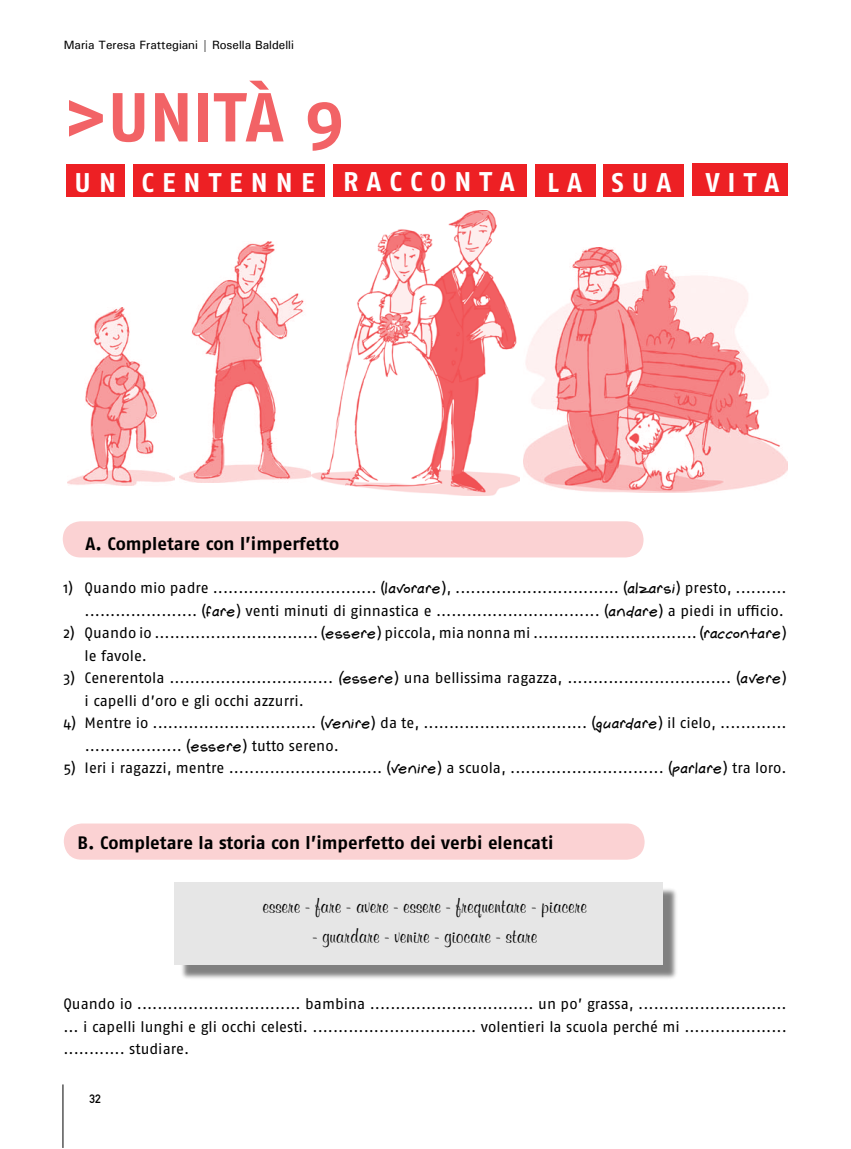
<style>
.page{position:relative;width:851px;height:1149px;background:#fff}
.page>*{position:absolute;margin:0;border:0;box-sizing:border-box;transform-origin:0 0}
.t1{font:69px "Fago No Bold Roman";color:#f26366}
.t2{font:27px "Fago No Bold Roman";color:#fff}
.t3{font:700 21px "Murray Hill BT";color:#000}
.t4{font:18px "Fago No Bold Roman";color:#000}
.t5{font:15px/22.5px "Fago No Regular Roman";color:#000}
.t6{font:500 12px "Univers";color:#000}
.t7{font:12px "DIN Mittelschrift Std";color:#000}
.s1{font-family:"Gemelli"}
.s2{font-family:"Fago No";font-style:italic}
</style>
<div class="page">
<hr style="left:63px;top:1084px;width:1px;height:63px;background:#000">
<div style="left:66px;top:164px;width:58px;height:33px;background:#ed2024"></div>
<div style="left:133px;top:164px;width:191px;height:33px;background:#ed2024"></div>
<div style="left:333px;top:164px;width:194px;height:33px;background:#ed2024"></div>
<div style="left:535px;top:164px;width:61px;height:33px;background:#ed2024"></div>
<div style="left:603px;top:164px;width:81px;height:33px;background:#ed2024"></div>
<div style="left:692px;top:163px;width:96px;height:33px;background:#ed2024"></div>
<img style="left:67px;top:308px;width:107px;height:177px">
<img style="left:180px;top:241px;width:131px;height:241px">
<img style="left:311px;top:210px;width:208px;height:285px">
<img style="left:523px;top:248px;width:264px;height:244px">
<div style="left:63px;top:521px;width:580px;height:36px;background:#fbd2d3;border-radius:18px"></div>
<div style="left:64px;top:823px;width:580px;height:36px;background:#fbd2d3;border-radius:18px"></div>
<div style="left:179px;top:886px;width:499px;height:94px;background:#000;opacity:.5"></div>
<div style="left:174px;top:881px;width:488px;height:83px;background:#e6e6e6"></div>
<p class="t6" style="left:64px;top:37px;width:232px">Maria Teresa Frattegiani | Rosella Baldelli</p>
<h1 class="t1" style="left:64px;top:77px;width:282px">&gt;UNITÀ 9</h1>
<h2 class="t2" style="left:75px;top:166px;width:598px">U N C E N T E N N E R A C C O N T A L A S U A</h2>
<h2 class="t2" style="left:705px;top:166px;width:75px">V I T A</h2>
<p class="t4" style="left:86px;top:532px;width:255px">A. Completare con l’imperfetto</p>
<p class="t5" style="left:63px;top:576px;width:724px;text-align:right">1) Quando mio padre ................................ (<span class="s1">lavorare</span>), ................................ (<span class="s1">alzarsi</span>) presto, .......... ...................... (<span class="s1">fare</span>) venti minuti di ginnastica e ................................ (<span class="s1">andare</span>) a piedi in ufficio.</p>
<p class="t5" style="left:85px;top:621px;width:703px;text-indent:-21px">2) Quando io ................................ (<span class="s1">essere</span>) piccola, mia nonna mi ................................ (<span class="s1">raccontare</span>) le favole.</p>
<p class="t5" style="left:85px;top:666px;width:703px;text-indent:-21px">3) Cenerentola ................................ <span class="s2">(</span><span class="s1">essere</span>) una bellissima ragazza, ................................ (<span class="s1">avere</span>) i capelli d’oro e gli occhi azzurri.</p>
<p class="t5" style="left:85px;top:711px;width:703px;text-indent:-21px">4) Mentre io ................................ (<span class="s1">venire</span>) da te, ................................ (<span class="s1">guardare</span>) il cielo, ............. ................... (<span class="s1">essere</span>) tutto sereno.</p>
<p class="t5" style="left:63px;top:756px;width:724px">5) Ieri i ragazzi, mentre .............................. (<span class="s1">venire</span>) a scuola, .............................. (<span class="s1">parlare</span>) tra loro.</p>
<p class="t4" style="left:78px;top:831px;width:477px">B. Completare la storia con l’imperfetto dei verbi elencati</p>
<h3 class="t3" style="left:262px;top:892px;width:326px">essere - fare - avere - essere - frequentare - piacere</h3>
<h3 class="t3" style="left:312px;top:922px;width:226px">- guardare - venire - giocare - stare</h3>
<p class="t5" style="left:63px;top:992px;width:724px;text-align:justify">Quando io ................................ bambina ................................ un po’ grassa, ............................. ... i capelli lunghi e gli occhi celesti. ................................ volentieri la scuola perché mi .................... ............ studiare.</p>
<p class="t7" style="left:89px;top:1091px;width:13px">32</p>
</div>
